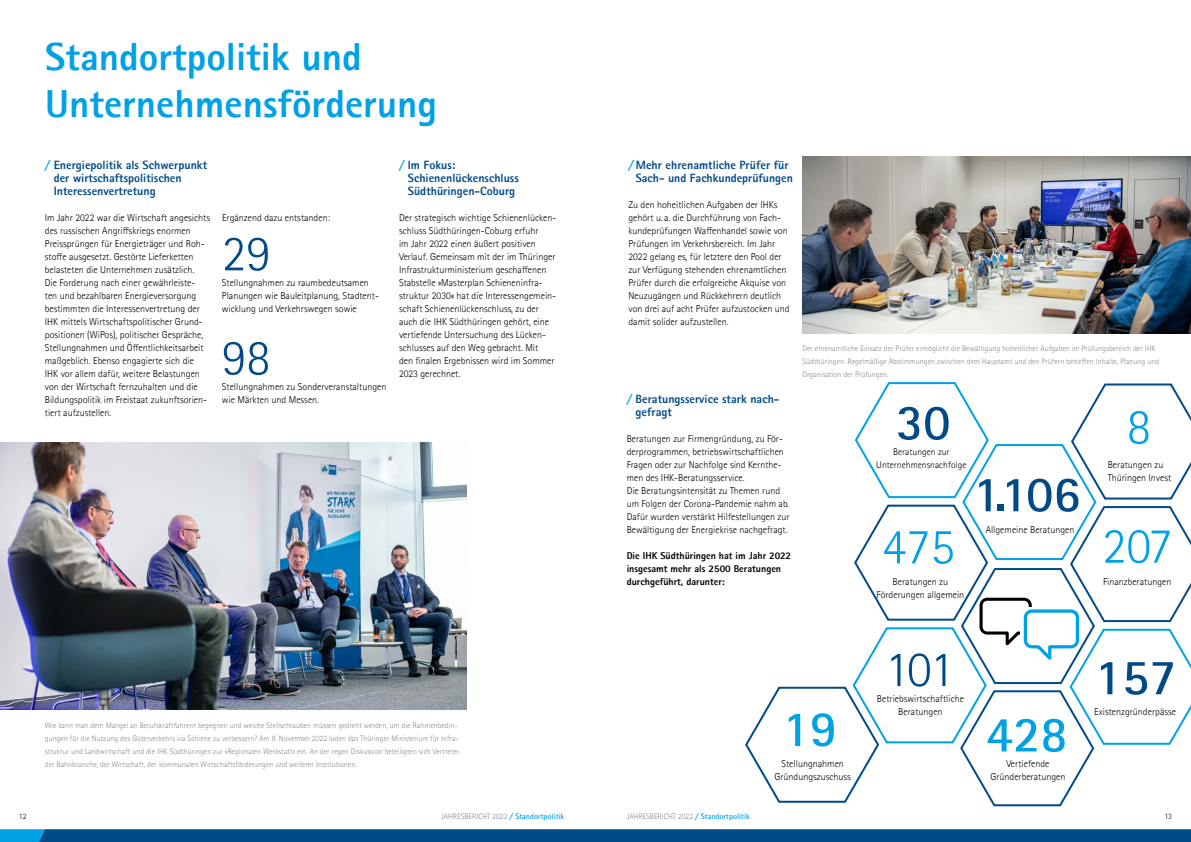
<style>
.page{position:relative;width:1191px;height:842px;background:#fff}
.page>*{position:absolute;margin:0;border:0;box-sizing:border-box;transform-origin:0 0}
.t1{font:700 50.6px "Rotis Sans Serif Pro";color:#004a88}
.t2{font:300 50.6px/104.2px "Rotis Sans Serif Pro";letter-spacing:-.02em;color:#004a88}
.t3{font:300 50.6px "Rotis Sans Serif Pro";color:#00a1e5}
.t4{font:700 50.6px "Rotis Sans Serif Pro";color:#00a1e5}
.t5{font:800 39.2px/47px "Rotis Sans Serif Pro";color:#00a1e5}
.t6{font:800 12px/13px "Rotis Sans Serif Pro";color:#004a88}
.t7{font:300 10px/13px "Rotis Sans Serif Pro";color:#000}
.t8{font:800 10px/13px "Rotis Sans Serif Pro";color:#000}
.t9{font:300 9.6px/13px "Rotis Sans Serif Pro";color:#000;text-align:center}
.t10{font:300 8px/13px "Rotis Sans Serif Pro";color:#878988}
.t11{font:300 8px "Rotis Sans Serif Pro";color:#000}
.s1{font-style:italic;color:#00a1e5}
.s2{font-weight:700;font-style:italic;color:#00a1e5}
.s3{font-weight:700;color:#00a1e5}
</style>
<div class="page">
<img style="left:0;top:442px;width:466px;height:267px">
<svg style="left:745px;top:382px;width:446px;height:425px"></svg>
<img style="left:802px;top:156px;width:389px;height:178px">
<svg style="left:0;top:829px;width:1191px;height:13px"></svg>
<h2 class="t5" style="left:45px;top:33px;width:393px">Standortpolitik und<br>Unternehmensförderung</h2>
<p class="t6" style="left:54px;top:158px;width:155px;text-indent:-9px"><span class="s1">/</span> Energiepolitik als Schwerpunkt der wirtschaftspolitischen<br>Interessenvertretung</p>
<p class="t7" style="left:45px;top:211px;width:167px">Im Jahr 2022 war die Wirtschaft angesichts des russischen Angriffskriegs enormen Preissprüngen für Energieträger und Roh&shy;stoffe ausgesetzt. Gestörte Lieferketten belasteten die Unternehmen zusätzlich.<br>Die Forderung nach einer gewährleiste&shy;ten und bezahlbaren Energieversorgung bestimmten die Interessenvertretung der IHK mittels Wirtschaftspolitischer Grund&shy;positionen (WiPos), politischer Gespräche, Stellungnahmen und Öffentlichkeitsarbeit maßgeblich. Ebenso engagierte sich die<br>IHK vor allem dafür, weitere Belastungen von der Wirtschaft fernzuhalten und die Bildungspolitik im Freistaat zukunftsorien&shy;tiert aufzustellen.</p>
<p class="t6" style="left:408px;top:158px;width:112px;text-indent:-9px"><span class="s1">/</span> Im Fokus:<br>Schienenlückenschluss<br>Südthüringen-Coburg</p>
<p class="t7" style="left:399px;top:211px;width:159px">Der strategisch wichtige Schienenlücken&shy;schluss Südthüringen-Coburg erfuhr<br>im Jahr 2022 einen äußert positiven Verlauf. Gemeinsam mit der im Thüringer Infrastrukturministerium geschaffenen Stabstelle »Masterplan Schieneninfra&shy;struktur 2030« hat die Interessengemein&shy;schaft Schienenlückenschluss, zu der auch die IHK Südthüringen gehört, eine vertiefende Untersuchung des Lücken&shy;schlusses auf den Weg gebracht. Mit<br>den finalen Ergebnissen wird im Sommer 2023 gerechnet.</p>
<p class="t7" style="left:222px;top:211px;width:109px">Ergänzend dazu entstanden:</p>
<h1 class="t2" style="left:222px;top:202px;width:50px">29<br>98</h1>
<p class="t7" style="left:222px;top:276px;width:159px">Stellungnahmen zu raumbedeutsamen<br>Planungen wie Bauleitplanung, Stadtent&shy;wicklung und Verkehrswegen sowie</p>
<p class="t7" style="left:222px;top:380px;width:166px">Stellungnahmen zu Sonderveranstaltungen wie Märkten und Messen.</p>
<p class="t10" style="left:45px;top:719px;width:416px">Wie kann man dem Mangel an Berufskraftfahrern begegnen und welche Stellschrauben müssen gedreht werden, um die Rahmenbedin&shy;gungen für die Nutzung des Güterverkehrs via Schiene zu verbessern? Am 8. November 2022 luden das Thüringer Ministerium für Infra&shy;struktur und Landwirtschaft und die IHK Südthüringen zur »Regionalen Werkstatt« ein. An der regen Diskussion beteiligten sich Vertreter der Bahnbranche, der Wirtschaft, der kommunalen Wirtschaftsförderungen und weiterer Institutionen.</p>
<p class="t6" style="left:636px;top:158px;width:159px;text-indent:-7px"><span class="s1">/</span>Mehr ehrenamtliche Prüfer für<br>Sach- und Fachkundeprüfungen</p>
<p class="t7" style="left:628px;top:198px;width:163px">Zu den hoheitlichen Aufgaben der IHKs gehört u. a. die Durchführung von Fach&shy;kundeprüfungen Waffenhandel sowie von Prüfungen im Verkehrsbereich. Im Jahr 2022 gelang es, für letztere den Pool der zur Verfügung stehenden ehrenamtlichen Prüfer durch die erfolgreiche Akquise von Neuzugängen und Rückkehrern deutlich von drei auf acht Prüfer aufzustocken und damit solider aufzustellen.</p>
<p class="t6" style="left:635px;top:392px;width:145px;text-indent:-9px"><span class="s1">/</span> Beratungsservice stark nach&shy;gefragt</p>
<p class="t7" style="left:626px;top:432px;width:164px">Beratungen zur Firmengründung, zu För&shy;derprogrammen, betriebswirtschaftlichen Fragen oder zur Nachfolge sind Kernthe&shy;men des IHK-Beratungsservice.<br>Die Beratungsintensität zu Themen rund um Folgen der Corona-Pandemie nahm ab.<br>Dafür wurden verstärkt Hilfestellungen zur Bewältigung der Energiekrise nachgefragt.</p>
<p class="t8" style="left:626px;top:549px;width:166px">Die IHK Südthüringen hat im Jahr 2022 insgesamt mehr als 2500 Beratungen durchgeführt, darunter:</p>
<p class="t10" style="left:802px;top:342px;width:358px">Der ehrenamtliche Einsatz der Prüfer ermöglicht die Bewältigung hoheitlicher Aufgaben im Prüfungsbereich der IHK<br>Südthüringen. Regelmäßige Abstimmungen zwischen dem Hauptamt und den Prüfern betreffen Inhalte, Planung und<br>Organisation der Prüfungen.</p>
<h1 class="t1" style="left:896px;top:390px;width:56px">30</h1>
<p class="t9" style="left:876px;top:446px;width:92px">Beratungen zur<br>Unternehmensnachfolge</p>
<h1 class="t3" style="left:881px;top:517px;width:75px">475</h1>
<p class="t7" style="left:876px;top:575px;width:89px;text-align:center">Beratungen zu<br>Förderungen allgemein</p>
<h1 class="t1" style="left:973px;top:462px;width:109px">1.106</h1>
<p class="t7" style="left:985px;top:523px;width:90px">Allgemeine Beratungen</p>
<h1 class="t3" style="left:1126px;top:397px;width:26px">8</h1>
<p class="t7" style="left:1107px;top:458px;width:65px">Beratungen zu<br>Thüringen Invest</p>
<h1 class="t3" style="left:1102px;top:517px;width:72px">207</h1>
<p class="t7" style="left:1103px;top:575px;width:70px">Finanzberatungen</p>
<h1 class="t4" style="left:782px;top:697px;width:56px">19</h1>
<p class="t7" style="left:774px;top:757px;width:78px;text-align:center">Stellungnahmen<br>Gründungszuschuss</p>
<h1 class="t2" style="left:884px;top:618px;width:71px">101</h1>
<p class="t7" style="left:877px;top:692px;width:89px;text-align:center">Betriebswirtschaftliche<br>Beratungen</p>
<h1 class="t4" style="left:986px;top:702px;width:83px">428</h1>
<p class="t7" style="left:990px;top:757px;width:76px;text-align:center">Vertiefende<br>Gründerberatungen</p>
<h1 class="t1" style="left:1094px;top:645px;width:83px">157</h1>
<p class="t7" style="left:1094px;top:705px;width:83px">Existenzgründerpässe</p>
<p class="t11" style="left:19px;top:812px;width:9px">12</p>
<p class="t10" style="left:441px;top:810px;width:125px">JAHRESBERICHT 2022 <span class="s2">/</span> <span class="s3">Standortpolitik</span></p>
<p class="t10" style="left:626px;top:810px;width:125px">JAHRESBERICHT 2022 <span class="s2">/</span> <span class="s3">Standortpolitik</span></p>
<p class="t11" style="left:1164px;top:812px;width:9px">13</p>
</div>
